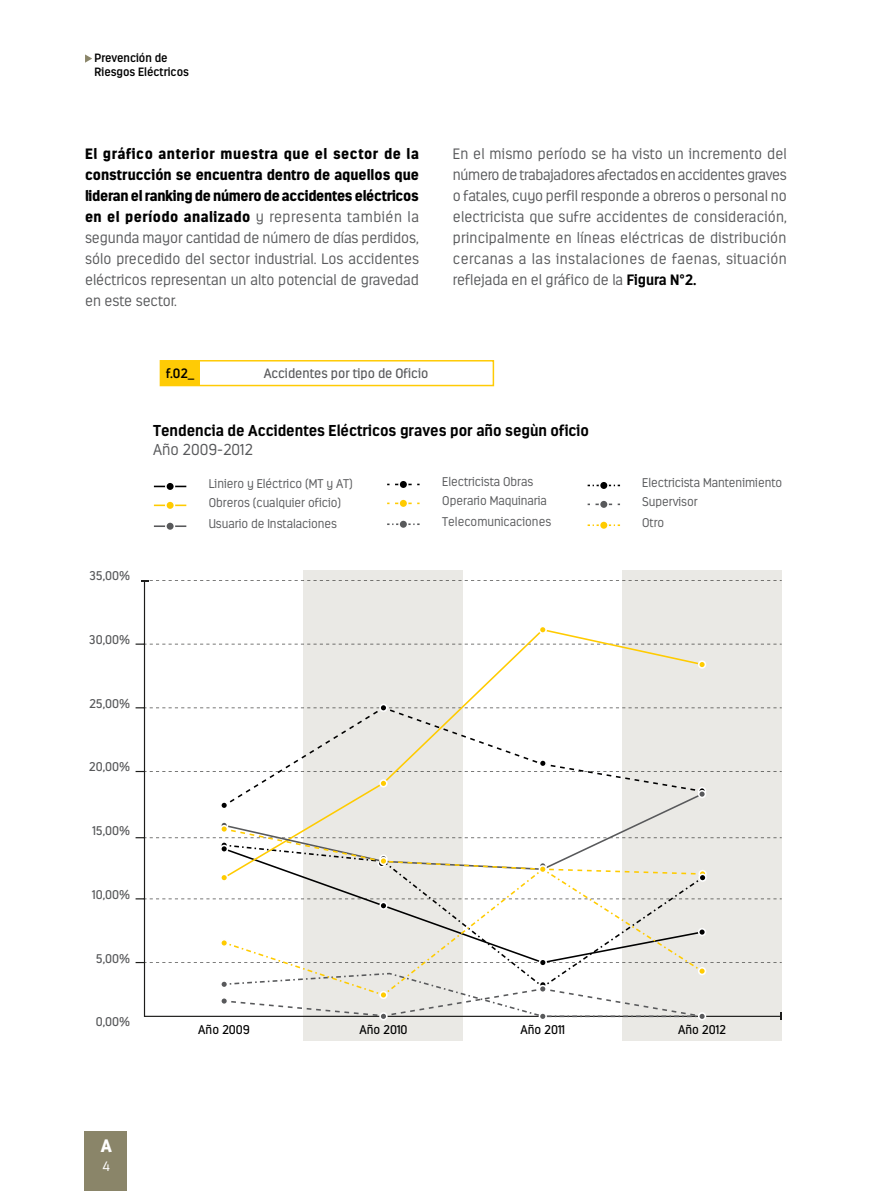
<style>
.page{position:relative;width:893px;height:1191px;background:#fff}
.page>*{position:absolute;margin:0;border:0;box-sizing:border-box;transform-origin:0 0}
.t1{font:900 18px "Estandar";color:#fff}
.t2{font:700 15.75px "Estandar";color:#000}
.t3{font:300 15.75px "Estandar";color:#58595b}
.t4{font:300 15px/21px "Estandar";color:#58595b;text-align:justify}
.t5{font:13.5px "Estandar";color:#58595b}
.t6{font:600 13.5px "Estandar";color:#000}
.t7{font:300 13.5px "Estandar";color:#fff}
.t8{font:300 12.6px/18.9px "Estandar";color:#58595b}
.t9{font:12.6px "Estandar";color:#58595b}
.t10{font:12.6px "Estandar";color:#000}
.t11{font:600 12px/14.4px "Estandar";color:#000}
.s1{font-weight:900;color:#000}
.s2{font-weight:700;color:#000}
</style>
<div class="page">
<svg style="left:85px;top:54px;width:7px;height:9px"></svg>
<div style="left:84px;top:1131px;width:43px;height:60px;background:#8a8569"></div>
<div style="left:304px;top:570px;width:159px;height:470px;background:#eae9e5"></div>
<div style="left:622px;top:570px;width:160px;height:470px;background:#eae9e5"></div>
<svg style="left:136px;top:643px;width:7px;height:2px"></svg>
<svg style="left:141px;top:580px;width:641px;height:1px"></svg>
<svg style="left:222px;top:628px;width:481px;height:78px"></svg>
<div style="left:539px;top:626px;width:7px;height:7px;background:#ffcb00;border-radius:50%"></div>
<div style="left:539px;top:625px;width:8px;height:9px;border:2px solid #fff;border-radius:50%"></div>
<div style="left:379px;top:703px;width:9px;height:9px;border:2px solid #fff;border-radius:50%"></div>
<svg style="left:588px;top:484px;width:32px;height:2px"></svg>
<svg style="left:588px;top:503px;width:32px;height:2px"></svg>
<svg style="left:588px;top:524px;width:32px;height:2px"></svg>
<div style="left:599px;top:481px;width:9px;height:9px;background:#000;border-radius:50%"></div>
<div style="left:599px;top:480px;width:10px;height:10px;border:2px solid #fff;border-radius:50%"></div>
<div style="left:599px;top:500px;width:9px;height:8px;background:#58595b;border-radius:50%"></div>
<div style="left:599px;top:499px;width:10px;height:10px;border:2px solid #fff;border-radius:50%"></div>
<div style="left:599px;top:521px;width:9px;height:8px;background:#ffcb00;border-radius:50%"></div>
<div style="left:599px;top:520px;width:10px;height:10px;border:2px solid #fff;border-radius:50%"></div>
<svg style="left:395px;top:483px;width:25px;height:2px"></svg>
<svg style="left:395px;top:502px;width:25px;height:2px"></svg>
<svg style="left:387px;top:523px;width:33px;height:2px"></svg>
<div style="left:399px;top:480px;width:9px;height:9px;background:#000;border-radius:50%"></div>
<div style="left:398px;top:479px;width:10px;height:10px;border:2px solid #fff;border-radius:50%"></div>
<div style="left:399px;top:499px;width:9px;height:8px;background:#ffcb00;border-radius:50%"></div>
<div style="left:398px;top:498px;width:10px;height:10px;border:2px solid #fff;border-radius:50%"></div>
<div style="left:399px;top:520px;width:9px;height:8px;background:#58595b;border-radius:50%"></div>
<div style="left:398px;top:519px;width:10px;height:10px;border:2px solid #fff;border-radius:50%"></div>
<hr style="left:154px;top:485px;width:32px;height:2px;background:#000">
<hr style="left:154px;top:525px;width:32px;height:2px;background:#58595b">
<hr style="left:154px;top:504px;width:32px;height:2px;background:#ffcb00">
<div style="left:166px;top:482px;width:8px;height:9px;background:#000;border-radius:50%"></div>
<div style="left:165px;top:481px;width:10px;height:10px;border:2px solid #fff;border-radius:50%"></div>
<div style="left:166px;top:501px;width:8px;height:8px;background:#ffcb00;border-radius:50%"></div>
<div style="left:165px;top:500px;width:10px;height:10px;border:2px solid #fff;border-radius:50%"></div>
<div style="left:166px;top:522px;width:8px;height:8px;background:#58595b;border-radius:50%"></div>
<div style="left:165px;top:521px;width:10px;height:10px;border:2px solid #fff;border-radius:50%"></div>
<svg style="left:136px;top:706px;width:646px;height:314px"></svg>
<div style="left:220px;top:980px;width:8px;height:8px;border:2px solid #fff;border-radius:50%"></div>
<div style="left:221px;top:939px;width:6px;height:7px;background:#ffcb00;border-radius:50%"></div>
<div style="left:220px;top:938px;width:8px;height:9px;border:2px solid #fff;border-radius:50%"></div>
<div style="left:699px;top:661px;width:6px;height:7px;background:#ffcb00;border-radius:50%"></div>
<div style="left:698px;top:660px;width:8px;height:8px;border:2px solid #fff;border-radius:50%"></div>
<div style="left:699px;top:874px;width:7px;height:7px;background:#000;border-radius:50%"></div>
<div style="left:698px;top:873px;width:9px;height:9px;border:2px solid #fff;border-radius:50%"></div>
<div style="left:221px;top:845px;width:6px;height:7px;background:#000;border-radius:50%"></div>
<div style="left:220px;top:844px;width:8px;height:9px;border:2px solid #fff;border-radius:50%"></div>
<div style="left:221px;top:825px;width:6px;height:7px;background:#ffcb00;border-radius:50%"></div>
<div style="left:220px;top:825px;width:8px;height:8px;border:2px solid #fff;border-radius:50%"></div>
<div style="left:380px;top:857px;width:7px;height:7px;background:#ffcb00;border-radius:50%"></div>
<div style="left:379px;top:857px;width:9px;height:8px;border:2px solid #fff;border-radius:50%"></div>
<div style="left:160px;top:360px;width:334px;height:26px;border:2px solid #ffcb05"></div>
<div style="left:161px;top:361px;width:39px;height:24px;background:#ffcb05"></div>
<p class="t11" style="left:95px;top:50px;width:96px">Prevención de<br>Riesgos Eléctricos</p>
<p class="t4" style="left:85px;top:143px;width:335px"><span class="s1">El gráfico anterior muestra que el sector de la construcción se encuentra dentro de aquellos que lideran el ranking de número de accidentes eléctricos en el período analizado</span> y representa también la segunda mayor cantidad de número de días perdidos, sólo precedido del sector industrial. Los accidentes eléctricos representan un alto potencial de gravedad en este sector.</p>
<p class="t6" style="left:166px;top:365px;width:30px">f.02_</p>
<p class="t5" style="left:264px;top:365px;width:166px">Accidentes por tipo de Oficio</p>
<p class="t4" style="left:453px;top:143px;width:336px">En el mismo período se ha visto un incremento del número de trabajadores afectados en accidentes graves o fatales, cuyo perfil responde a obreros o personal no electricista que sufre accidentes de consideración, principalmente en líneas eléctricas de distribución cercanas a las instalaciones de faenas, situación reflejada en el gráfico de la <span class="s2">Figura N°2.</span></p>
<p class="t9" style="left:89px;top:568px;width:43px">35,00%</p>
<p class="t9" style="left:89px;top:632px;width:43px">30,00%</p>
<p class="t9" style="left:89px;top:696px;width:43px">25,00%</p>
<p class="t9" style="left:89px;top:759px;width:43px">20,00%</p>
<p class="t9" style="left:92px;top:823px;width:39px">15,00%</p>
<p class="t9" style="left:92px;top:887px;width:39px">10,00%</p>
<p class="t9" style="left:96px;top:950px;width:36px">5,00%</p>
<p class="t9" style="left:96px;top:1014px;width:36px">0,00%</p>
<p class="t2" style="left:153px;top:421px;width:437px">Tendencia de Accidentes Eléctricos graves por año segùn oficio</p>
<p class="t3" style="left:153px;top:441px;width:101px">Año 2009-2012</p>
<p class="t8" style="left:209px;top:474px;width:146px">Liniero y Eléctrico (MT y AT)<br>Obreros (cualquier oficio)</p>
<p class="t8" style="left:209px;top:514px;width:130px">Usuario de Instalaciones</p>
<p class="t8" style="left:442px;top:472px;width:106px">Electricista Obras<br>Operario Maquinaria</p>
<p class="t8" style="left:442px;top:512px;width:110px">Telecomunicaciones</p>
<p class="t8" style="left:642px;top:473px;width:142px">Electricista Mantenimiento<br>Supervisor</p>
<p class="t8" style="left:642px;top:513px;width:24px">Otro</p>
<p class="t10" style="left:198px;top:1022px;width:53px">Año 2009</p>
<p class="t10" style="left:359px;top:1022px;width:50px">Año 2010</p>
<p class="t10" style="left:520px;top:1022px;width:46px">Año 2011</p>
<p class="t10" style="left:678px;top:1022px;width:50px">Año 2012</p>
<p class="t1" style="left:101px;top:1134px;width:13px">A</p>
<p class="t7" style="left:103px;top:1158px;width:9px">4</p>
</div>
